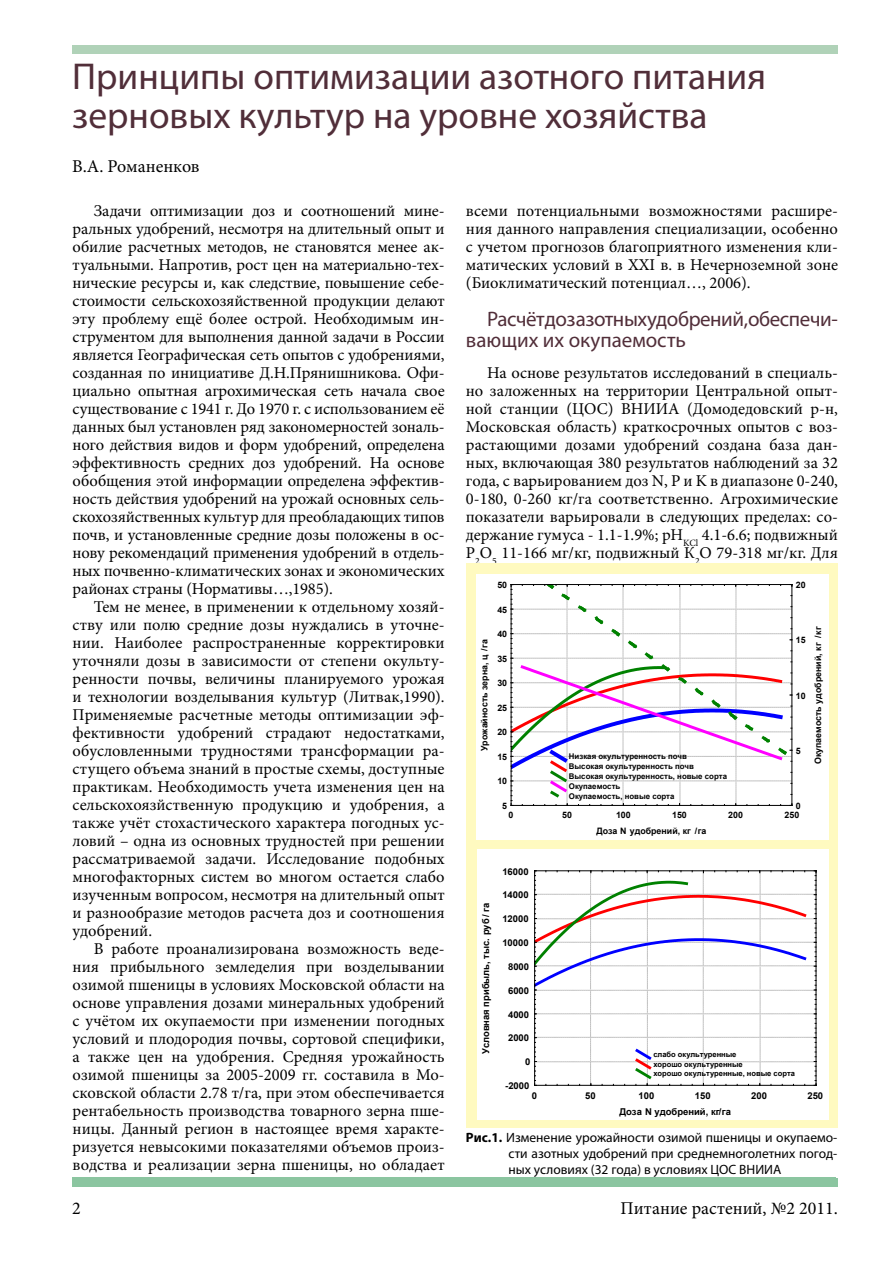
<style>
.page{position:relative;width:893px;height:1263px;background:#fff}
.page>*{position:absolute;margin:0;border:0;box-sizing:border-box;transform-origin:0 0}
.t1{font:37.5px/39px "Myriad Pro";color:#512e39}
.t2{font:21px/21px "Myriad Pro";letter-spacing:-.02em;color:#512e39}
.t3{font:18px "Minion Pro";color:#000}
.t4{font:16.5px/18px "Minion Pro";color:#000;text-align:justify}
.t5{font:13.5px/16.2px "Myriad Pro";color:#000;text-align:justify}
.t6{font:700 9.45px "Arial";letter-spacing:-.005em;color:#000}
.t7{font:700 8.85px "Arial";color:#000}
.t8{font:700 7.8px/10.1px "Arial";color:#000}
.t9{font:700 7.5px/9.6px "Arial";letter-spacing:-.005em;color:#000}
.s1{font-weight:700}
</style>
<div class="page">
<div style="left:73px;top:45px;width:764px;height:9px;background:#b0d2b8"></div>
<div style="left:72px;top:1178px;width:766px;height:8px;background:#8bc5a0"></div>
<div style="left:466px;top:564px;width:371px;height:564px;background:#fffac0"></div>
<div style="left:476px;top:575px;width:352px;height:265px;background:#fff"></div>
<svg style="left:511px;top:584px;width:281px;height:222px"></svg>
<div style="left:477px;top:849px;width:351px;height:271px;background:#fff"></div>
<svg style="left:534px;top:870px;width:282px;height:216px"></svg>
<h1 class="t1" style="left:72px;top:56px;width:695px">Принципы оптимизации азотного питания зерновых культур на уровне хозяйства</h1>
<p class="t3" style="left:72px;top:154px;width:129px">В.А. Романенков</p>
<p class="t4" style="left:73px;top:202px;width:374px;text-indent:21px">Задачи оптимизации доз и соотношений мине&shy;ральных удобрений, несмотря на длительный опыт и обилие расчетных методов, не становятся менее ак&shy;туальными. Напротив, рост цен на материально-тех&shy;нические ресурсы и, как следствие, повышение себе&shy;стоимости сельскохозяйственной продукции делают эту проблему ещё более острой. Необходимым ин&shy;струментом для выполнения данной задачи в России является Географическая сеть опытов с удобрениями, созданная по инициативе Д.Н.Прянишникова. Офи&shy;циально опытная агрохимическая сеть начала свое существование с 1941 г. До 1970 г. с использованием её данных был установлен ряд закономерностей зональ&shy;ного действия видов и форм удобрений, определена эффективность средних доз удобрений. На основе обобщения этой информации определена эффектив&shy;ность действия удобрений на урожай основных сель&shy;скохозяйственных культур для преобладающих типов почв, и установленные средние дозы положены в ос&shy;нову рекомендаций применения удобрений в отдель&shy;ных почвенно-климатических зонах и экономических районах страны (Нормативы…,1985).</p>
<p class="t4" style="left:73px;top:598px;width:374px;text-indent:21px">Тем не менее, в применении к отдельному хозяй&shy;ству или полю средние дозы нуждались в уточне&shy;нии. Наиболее распространенные корректировки уточняли дозы в зависимости от степени окульту&shy;ренности почвы, величины планируемого урожая и технологии возделывания культур (Литвак,1990).<br>Применяемые расчетные методы оптимизации эф&shy;фективности удобрений страдают недостатками, обусловленными трудностями трансформации ра&shy;стущего объема знаний в простые схемы, доступные практикам. Необходимость учета изменения цен на сельскохоязйственную продукцию и удобрения, а также учёт стохастического характера погодных ус&shy;ловий – одна из основных трудностей при решении рассматриваемой задачи. Исследование подобных многофакторных систем во многом остается слабо изученным вопросом, несмотря на длительный опыт и разнообразие методов расчета доз и соотношения удобрений.</p>
<p class="t4" style="left:73px;top:940px;width:374px;text-indent:21px">В работе проанализирована возможность веде&shy;ния прибыльного земледелия при возделывании озимой пшеницы в условиях Московской области на основе управления дозами минеральных удобрений с учётом их окупаемости при изменении погодных условий и плодородия почвы, сортовой специфики, а также цен на удобрения. Средняя урожайность озимой пшеницы за 2005-2009 гг. составила в Мо&shy;сковской области 2.78 т/га, при этом обеспечивается рентабельность производства товарного зерна пше&shy;ницы. Данный регион в настоящее время характе&shy;ризуется невысокими показателями объемов произ&shy;водства и реализации зерна пшеницы, но обладает</p>
<p class="t4" style="left:466px;top:202px;width:374px">всеми потенциальными возможностями расшире&shy;ния данного направления специализации, особенно с учетом прогнозов благоприятного изменения кли&shy;матических условий в ХХI в. в Нечерноземной зоне (Биоклиматический потенциал…, 2006).</p>
<p class="t2" style="left:466px;top:308px;width:374px;text-indent:21px">Расчёт доз азотных удобрений, обеспечи&shy;вающих их окупаемость</p>
<p class="t4" style="left:466px;top:364px;width:374px;text-indent:21px">На основе результатов исследований в специаль&shy;но заложенных на территории Центральной опыт&shy;ной станции (ЦОС) ВНИИА (Домодедовский р-н, Московская область) краткосрочных опытов с воз&shy;растающими дозами удобрений создана база дан&shy;ных, включающая 380 результатов наблюдений за 32 года, с варьированием доз N, P и K в диапазоне 0-240, 0-180, 0-260 кг/га соответственно. Агрохимические показатели варьировали в следующих пределах: со&shy;держание гумуса - 1.1-1.9%; рН<sub>KCl</sub> 4.1-6.6; подвижный Р<sub>2</sub>О<sub>5</sub> 11-166 мг/кг, подвижный К<sub>2</sub>О 79-318 мг/кг. Для</p>
<p class="t7" style="left:796px;top:579px;width:11px">20</p>
<p class="t7" style="left:497px;top:579px;width:11px">50</p>
<p class="t7" style="left:497px;top:603px;width:11px">45</p>
<p class="t7" style="left:812px;top:764px;width:139px;rotate:-90deg">Окупаемость удобрений, кг /кг</p>
<p class="t7" style="left:497px;top:628px;width:11px">40</p>
<p class="t7" style="left:796px;top:634px;width:11px">15</p>
<p class="t7" style="left:478px;top:751px;width:113px;rotate:-90deg">Урожайность зерна, ц /га</p>
<p class="t7" style="left:497px;top:653px;width:11px">35</p>
<p class="t7" style="left:497px;top:677px;width:11px">30</p>
<p class="t7" style="left:796px;top:689px;width:11px">10</p>
<p class="t7" style="left:497px;top:702px;width:11px">25</p>
<p class="t7" style="left:497px;top:726px;width:11px">20</p>
<p class="t7" style="left:796px;top:745px;width:6px">5</p>
<p class="t8" style="left:569px;top:752px;width:160px">Низкая окультуренность почв<br>Высокая окультуренность почв<br>Высокая окультуренность, новые сорта<br>Окупаемость<br>Окупаемость, новые сорта</p>
<p class="t7" style="left:497px;top:751px;width:11px">15</p>
<p class="t7" style="left:497px;top:775px;width:11px">10</p>
<p class="t7" style="left:796px;top:800px;width:6px">0</p>
<p class="t7" style="left:502px;top:800px;width:6px">5</p>
<p class="t7" style="left:509px;top:809px;width:6px">0</p>
<p class="t7" style="left:562px;top:809px;width:11px">50</p>
<p class="t7" style="left:616px;top:809px;width:16px">100</p>
<p class="t7" style="left:672px;top:809px;width:16px">150</p>
<p class="t7" style="left:728px;top:809px;width:16px">200</p>
<p class="t7" style="left:784px;top:809px;width:16px">250</p>
<p class="t7" style="left:596px;top:825px;width:111px">Доза N удобрений, кг /га</p>
<p class="t6" style="left:502px;top:865px;width:28px">16000</p>
<p class="t6" style="left:502px;top:889px;width:28px">14000</p>
<p class="t6" style="left:479px;top:1054px;width:153px;rotate:-90deg">Условная прибыль, тыс. руб / га</p>
<p class="t6" style="left:502px;top:913px;width:28px">12000</p>
<p class="t6" style="left:502px;top:936px;width:28px">10000</p>
<p class="t6" style="left:508px;top:960px;width:22px">8000</p>
<p class="t6" style="left:508px;top:984px;width:22px">6000</p>
<p class="t6" style="left:508px;top:1008px;width:22px">4000</p>
<p class="t6" style="left:508px;top:1032px;width:22px">2000</p>
<p class="t9" style="left:653px;top:1050px;width:143px">слабо окультуренные<br>хорошо окультуренные<br>хорошо окультуренные, новые сорта</p>
<p class="t6" style="left:525px;top:1056px;width:7px">0</p>
<p class="t6" style="left:505px;top:1079px;width:26px">-2000</p>
<p class="t6" style="left:532px;top:1089px;width:7px">0</p>
<p class="t6" style="left:585px;top:1089px;width:12px">50</p>
<p class="t6" style="left:639px;top:1089px;width:17px">100</p>
<p class="t6" style="left:695px;top:1089px;width:17px">150</p>
<p class="t6" style="left:751px;top:1089px;width:17px">200</p>
<p class="t6" style="left:807px;top:1089px;width:17px">250</p>
<p class="t6" style="left:619px;top:1105px;width:113px">Доза N удобрений, кг/га</p>
<p class="t5" style="left:508px;top:1129px;width:330px;text-indent:-43px"><span class="s1">Рис.1.</span> Изменение урожайности озимой пшеницы и окупаемо&shy;сти азотных удобрений при среднемноголетних погод&shy;ных условиях (32 года) в условиях ЦОС ВНИИА</p>
<p class="t3" style="left:72px;top:1196px;width:10px">2</p>
<p class="t3" style="left:621px;top:1196px;width:219px">Питание растений, №2 2011.</p>
</div>
